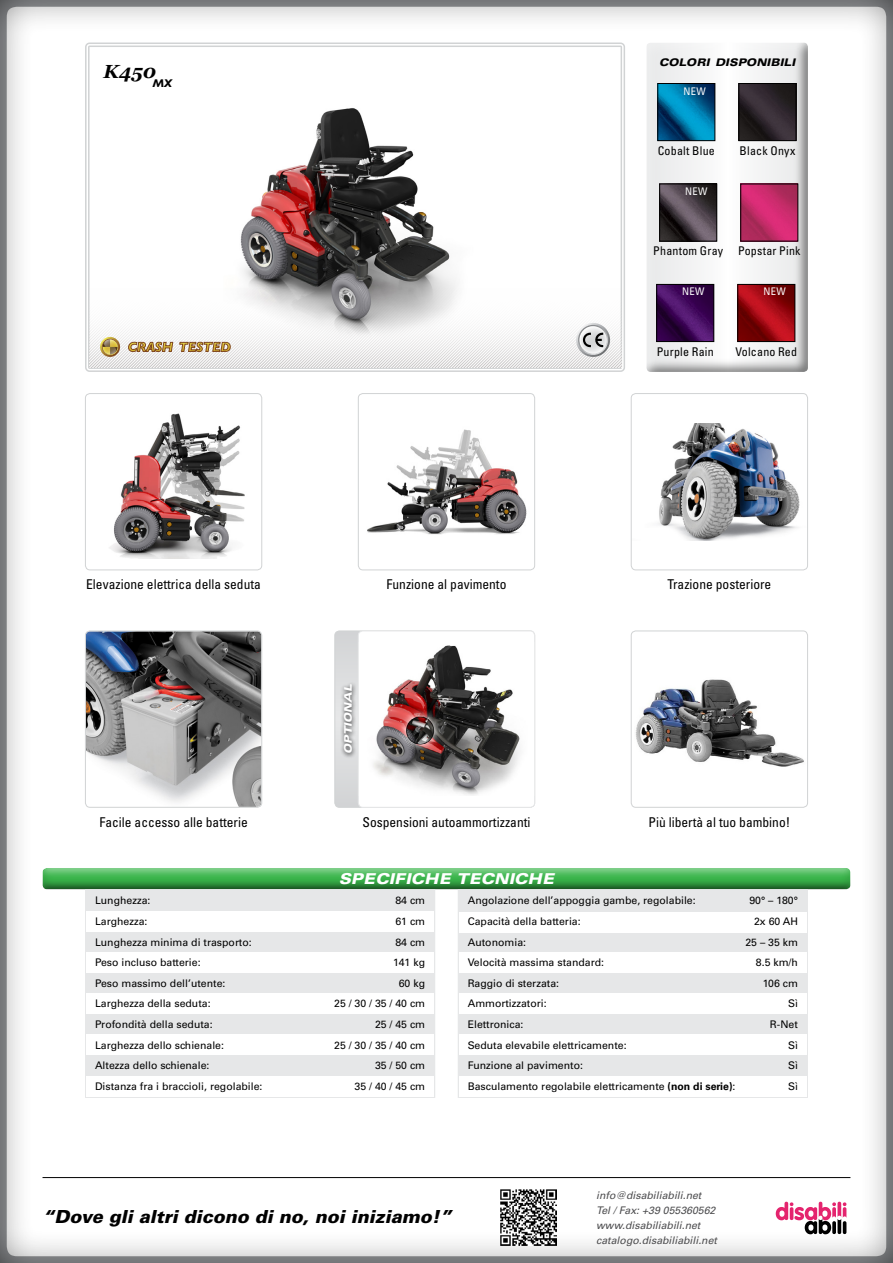
<style>
.page{position:relative;width:893px;height:1263px;background:#fff}
.page>*{position:absolute;margin:0;border:0;box-sizing:border-box;transform-origin:0 0}
.t1{font:italic 700 18.9px "Georgia";color:#000}
.t2{font:italic 900 18px "Univers LT Std";color:#000}
.t3{font:italic 900 expanded 15px "Univers LT Std";color:#fff}
.t4{font:condensed 13.5px "Univers LT Std";color:#000}
.t5{font:condensed 12px "Univers LT Std";letter-spacing:.015em;color:#000}
.t6{font:italic 700 11.4px "Gill Sans";color:#000}
.t7{font:10.5px/20.5px "Univers LT Std";color:#000}
.t8{font:italic 10.5px/15px "Univers LT Std";color:#4d4d4f}
.t9{font:italic 900 expanded 10.5px "Univers LT Std";color:#000}
.t10{font:condensed 10.5px "Univers LT Std";letter-spacing:.035em;color:#fff}
.t11{font:italic 900 expanded 10.5px "Univers LT Std";color:#fff}
.s1{font-weight:700}
</style>
<div class="page">
<div style="left:0;top:0;width:893px;height:1263px;background:#000;opacity:.8"></div>
<img style="left:501px;top:1190px;width:55px;height:55px">
<svg style="left:776px;top:1202px;width:70px;height:32px"></svg>
<hr style="left:43px;top:1177px;width:807px;height:1px;background:#000">
<div style="left:32px;top:855px;width:828px;height:26px;background:#fff"></div>
<div style="left:31px;top:866px;width:831px;height:24px;background:#000;opacity:.75"></div>
<div style="left:84px;top:888px;width:352px;height:211px;background:#e6e7e8"></div>
<div style="left:87px;top:911px;width:347px;height:20px;background:#fff"></div>
<div style="left:87px;top:952px;width:347px;height:21px;background:#fff"></div>
<div style="left:87px;top:993px;width:347px;height:21px;background:#fff"></div>
<div style="left:87px;top:1076px;width:347px;height:20px;background:#fff"></div>
<div style="left:87px;top:1034px;width:347px;height:21px;background:#fff"></div>
<div style="left:457px;top:888px;width:352px;height:211px;background:#e6e7e8"></div>
<div style="left:459px;top:952px;width:347px;height:21px;background:#fff"></div>
<div style="left:459px;top:993px;width:347px;height:21px;background:#fff"></div>
<div style="left:459px;top:1034px;width:347px;height:21px;background:#fff"></div>
<div style="left:459px;top:1076px;width:347px;height:20px;background:#fff"></div>
<div style="left:459px;top:912px;width:347px;height:21px;background:#fff"></div>
<div style="left:89px;top:46px;width:532px;height:322px;background:#fff"></div>
<img style="left:240px;top:108px;width:211px;height:170px">
<div style="left:637px;top:33px;width:186px;height:339px;background:#000;opacity:.5"></div>
<img style="left:740px;top:85px;width:54px;height:54px">
<div style="left:738px;top:83px;width:58px;height:58px;border:1px solid #000"></div>
<img style="left:659px;top:85px;width:54px;height:54px">
<div style="left:657px;top:83px;width:58px;height:58px;border:1px solid #000"></div>
<img style="left:661px;top:185px;width:54px;height:55px">
<div style="left:659px;top:183px;width:58px;height:59px;border:1px solid #000"></div>
<img style="left:742px;top:185px;width:54px;height:55px">
<img style="left:658px;top:286px;width:54px;height:54px">
<div style="left:656px;top:284px;width:58px;height:58px;border:1px solid #000"></div>
<img style="left:739px;top:286px;width:54px;height:54px">
<div style="left:737px;top:284px;width:58px;height:58px;border:1px solid #000"></div>
<img style="left:90px;top:278px;width:532px;height:89px">
<svg style="left:100px;top:337px;width:20px;height:20px"></svg>
<svg style="left:128px;top:342px;width:45px;height:10px"></svg>
<svg style="left:179px;top:342px;width:52px;height:10px"></svg>
<svg style="left:576px;top:323px;width:34px;height:34px"></svg>
<svg style="left:335px;top:631px;width:200px;height:176px;background:#d8dadb"></svg>
<div style="left:340px;top:681px;width:17px;height:77px;background:#000;opacity:.75"></div>
<img style="left:86px;top:631px;width:175px;height:175px">
<div style="left:85px;top:631px;width:177px;height:177px;border:1px solid #d1d3d4;border-radius:5px"></div>
<div style="left:358px;top:631px;width:177px;height:176px;background:#fff;border-radius:5px"></div>
<img style="left:373px;top:645px;width:147px;height:150px">
<div style="left:358px;top:631px;width:177px;height:177px;border:1px solid #e6e7e8;border-radius:5px"></div>
<img style="left:634px;top:631px;width:173px;height:175px">
<div style="left:631px;top:631px;width:177px;height:177px;border:1px solid #d1d3d4;border-radius:5px"></div>
<div style="left:631px;top:394px;width:176px;height:176px;background:#fff;border-radius:5px"></div>
<img style="left:658px;top:423px;width:142px;height:117px">
<div style="left:631px;top:393px;width:177px;height:177px;border:1px solid #d1d3d4;border-radius:5px"></div>
<div style="left:358px;top:394px;width:177px;height:176px;background:#fff;border-radius:5px"></div>
<img style="left:367px;top:429px;width:160px;height:106px">
<div style="left:358px;top:393px;width:177px;height:177px;border:1px solid #d1d3d4;border-radius:5px"></div>
<div style="left:85px;top:394px;width:177px;height:176px;background:#fff;border-radius:5px"></div>
<img style="left:109px;top:413px;width:136px;height:145px">
<div style="left:85px;top:393px;width:177px;height:177px;border:1px solid #d1d3d4;border-radius:5px"></div>
<h1 class="t1" style="left:104px;top:57px;width:54px">K450</h1>
<p class="t6" style="left:152px;top:76px;width:21px">MX</p>
<p class="t4" style="left:86px;top:576px;width:176px">Elevazione elettrica della seduta</p>
<p class="t4" style="left:386px;top:576px;width:121px">Funzione al pavimento</p>
<p class="t11" style="left:342px;top:754px;width:72px;rotate:-90deg">OPTIONAL</p>
<p class="t9" style="left:659px;top:57px;width:138px">COLORI DISPONIBILI</p>
<p class="t10" style="left:683px;top:84px;width:24px">NEW</p>
<p class="t5" style="left:658px;top:143px;width:59px">Cobalt Blue</p>
<p class="t5" style="left:739px;top:143px;width:57px">Black Onyx</p>
<p class="t10" style="left:685px;top:185px;width:24px">NEW</p>
<p class="t5" style="left:653px;top:243px;width:71px">Phantom Gray</p>
<p class="t10" style="left:682px;top:285px;width:24px">NEW</p>
<p class="t5" style="left:738px;top:243px;width:64px">Popstar Pink</p>
<p class="t10" style="left:763px;top:285px;width:24px">NEW</p>
<p class="t5" style="left:657px;top:344px;width:58px">Purple Rain</p>
<p class="t5" style="left:736px;top:344px;width:63px">Volcano Red</p>
<p class="t4" style="left:667px;top:576px;width:105px">Trazione posteriore</p>
<p class="t4" style="left:99px;top:813px;width:150px">Facile accesso alle batterie</p>
<p class="t4" style="left:362px;top:813px;width:169px">Sospensioni autoammortizzanti</p>
<p class="t4" style="left:648px;top:813px;width:143px">Più libertà al tuo bambino!</p>
<h3 class="t3" style="left:339px;top:870px;width:217px">SPECIFICHE TECNICHE</h3>
<p class="t7" style="left:95px;top:890px;width:169px">Lunghezza:<br>Larghezza:<br>Lunghezza minima di trasporto:<br>Peso incluso batterie:<br>Peso massimo dell’utente:<br>Larghezza della seduta:<br>Profondità della seduta:<br>Larghezza dello schienale:<br>Altezza dello schienale:<br>Distanza fra i braccioli, regolabile:</p>
<p class="t7" style="left:334px;top:890px;width:93px;text-align:right">84 cm<br>61 cm<br>84 cm<br>141 kg<br>60 kg<br>25 / 30 / 35 / 40 cm<br>25 / 45 cm<br>25 / 30 / 35 / 40 cm<br>35 / 50 cm<br>35 / 40 / 45 cm</p>
<p class="t7" style="left:468px;top:890px;width:269px">Angolazione dell’appoggia gambe, regolabile:<br>Capacità della batteria:<br>Autonomia:<br>Velocità massima standard:<br>Raggio di sterzata:<br>Ammortizzatori:<br>Elettronica:<br>Seduta elevabile elettricamente:<br>Funzione al pavimento:<br>Basculamento regolabile elettricamente <span class="s1">(non di serie)</span>:</p>
<p class="t7" style="left:745px;top:890px;width:54px;text-align:right">90° – 180°<br>2x 60 AH<br>25 – 35 km<br>8.5 km/h<br>106 cm<br>Sì<br>R-Net<br>Sì<br>Sì<br>Sì</p>
<h2 class="t2" style="left:43px;top:1205px;width:411px">“Dove gli altri dicono di no, noi iniziamo!”</h2>
<p class="t8" style="left:596px;top:1187px;width:122px">info@disabiliabili.net<br>Tel / Fax: +39 055360562 www.disabiliabili.net catalogo.disabiliabili.net</p>
</div>
